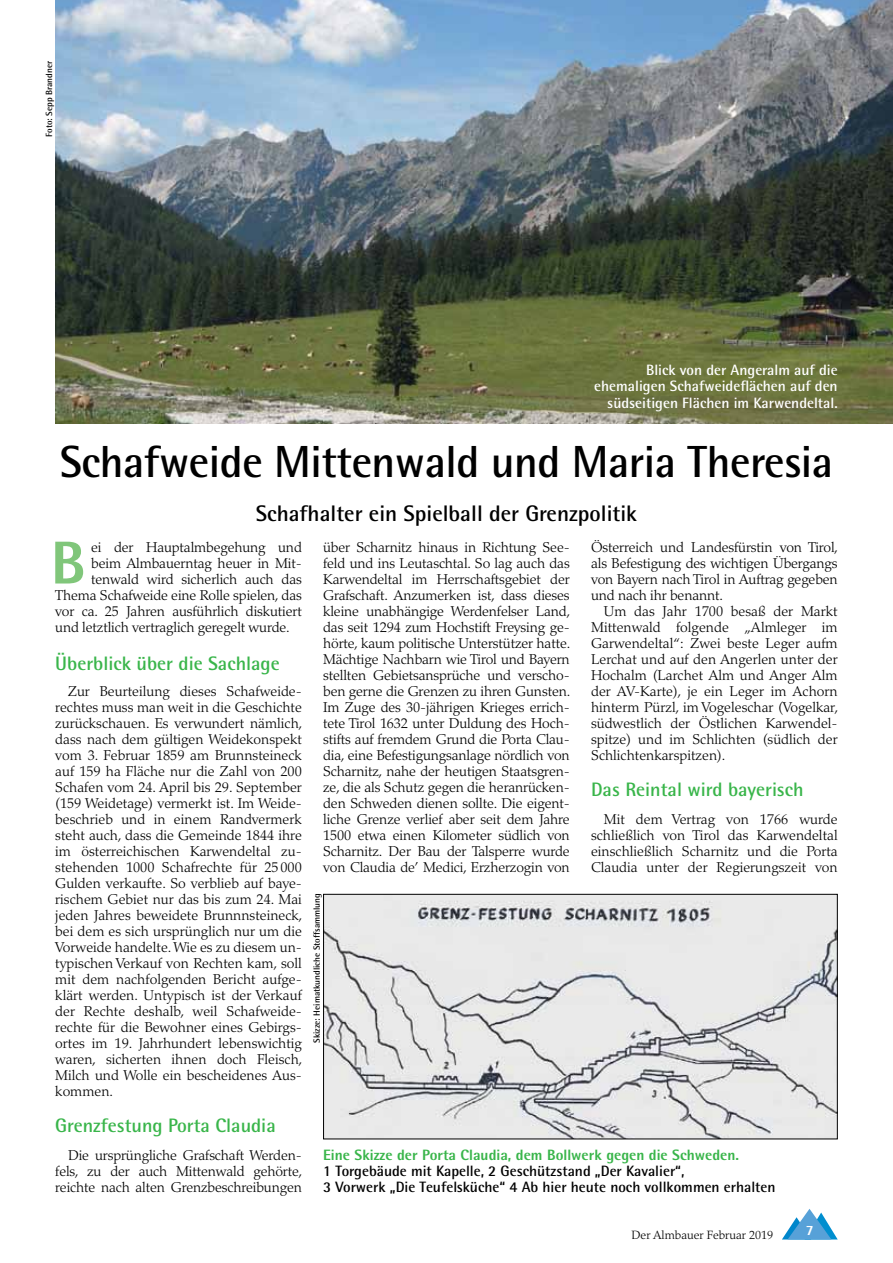
<style>
.page{position:relative;width:893px;height:1263px;background:#fff}
.page>*{position:absolute;margin:0;border:0;box-sizing:border-box;transform-origin:0 0}
.t1{font:800 60.6px "Rotis Semi Sans Std";color:#80c67a}
.t2{font:700 45px "Rotis Semi Sans Std";letter-spacing:-.01em;color:#000}
.t3{font:700 22.5px "Rotis Semi Sans Std";color:#000}
.t4{font:700 19.5px "Rotis Semi Sans Std";color:#39b54a}
.t5{font:700 15px/16px "Rotis Semi Sans Std";color:#000}
.t6{font:700 15px/16px "Rotis Semi Sans Std";color:#fff;text-align:right}
.t7{font:800 15px "Rotis Semi Sans Std";color:#39b54a}
.t8{font:300 14.25px/16px "Palatino LT Std";letter-spacing:-.01em;color:#000;text-align:justify}
.t9{font:800 14.25px "Rotis Semi Sans Std";color:#fff}
.t10{font:300 12px "Palatino LT Std";color:#000}
.t11{font:700 9px "Rotis Semi Sans Std";color:#000}
</style>
<div class="page">
<svg style="left:782px;top:1209px;width:56px;height:30px"></svg>
<img style="left:55px;top:0;width:838px;height:423px">
<img style="left:325px;top:896px;width:511px;height:241px">
<div style="left:323px;top:894px;width:515px;height:245px;border:1px solid #000"></div>
<p class="t11" style="left:43px;top:137px;width:77px;rotate:-90deg">Foto: Sepp Brandner</p>
<p class="t6" style="left:594px;top:362px;width:245px">Blick von der Angeralm auf die ehemaligen Schafweideflächen auf den südseitigen Flächen im Karwendeltal.</p>
<h2 class="t2" style="left:60px;top:434px;width:775px">Schafweide Mittenwald und Maria Theresia</h2>
<h3 class="t3" style="left:256px;top:499px;width:383px">Schafhalter ein Spielball der Grenzpolitik</h3>
<h1 class="t1" style="left:51px;top:524px;width:36px">B</h1>
<p class="t8" style="left:91px;top:539px;width:212px">ei der Hauptalmbegehung und</p>
<p class="t8" style="left:323px;top:539px;width:249px">über Scharnitz hinaus in Richtung See&shy;feld und ins Leutaschtal. So lag auch das Karwendeltal im Herrschaftsgebiet der Grafschaft. Anzumerken ist, dass dieses kleine unabhängige Werdenfelser Land, das seit 1294 zum Hochstift Freysing ge&shy;hörte, kaum politische Unterstützer hatte.<br>Mächtige Nachbarn wie Tirol und Bayern stellten Gebietsansprüche und verscho&shy;ben gerne die Grenzen zu ihren Gunsten.<br>Im Zuge des 30-jährigen Krieges errich&shy;tete Tirol 1632 unter Duldung des Hoch&shy;stifts auf fremdem Grund die Porta Clau&shy;dia, eine Befestigungsanlage nördlich von Scharnitz, nahe der heutigen Staatsgren&shy;ze, die als Schutz gegen die heranrücken&shy;den Schweden dienen sollte. Die eigent&shy;liche Grenze verlief aber seit dem Jahre 1500 etwa einen Kilometer südlich von Scharnitz. Der Bau der Talsperre wurde von Claudia de’ Medici, Erzherzogin von</p>
<p class="t8" style="left:591px;top:539px;width:249px">Österreich und Landesfürstin von Tirol, als Befestigung des wichtigen Übergangs von Bayern nach Tirol in Auftrag gegeben und nach ihr benannt.</p>
<p class="t8" style="left:91px;top:555px;width:212px">beim Almbauerntag heuer in Mit-</p>
<p class="t8" style="left:91px;top:571px;width:212px">tenwald wird sicherlich auch das</p>
<p class="t8" style="left:55px;top:587px;width:248px">Thema Schafweide eine Rolle spielen, das</p>
<p class="t8" style="left:55px;top:603px;width:248px">vor ca. 25 Jahren ausführlich diskutiert</p>
<p class="t8" style="left:55px;top:619px;width:236px">und letztlich vertraglich geregelt wurde.</p>
<h3 class="t4" style="left:55px;top:651px;width:226px">Überblick über die Sachlage</h3>
<p class="t8" style="left:55px;top:683px;width:249px;text-indent:13px">Zur Beurteilung dieses Schafweide&shy;rechtes muss man weit in die Geschichte zurückschauen. Es verwundert nämlich, dass nach dem gültigen Weidekonspekt vom 3. Februar 1859 am Brunnsteineck auf 159 ha Fläche nur die Zahl von 200<br>Schafen vom 24. April bis 29. September (159 Weidetage) vermerkt ist. Im Weide&shy;beschrieb und in einem Randvermerk steht auch, dass die Gemeinde 1844 ihre im österreichischen Karwendeltal zu&shy;stehenden 1000 Schafrechte für 25000<br>Gulden verkaufte. So verblieb auf baye&shy;rischem Gebiet nur das bis zum 24. Mai jeden Jahres beweidete Brunnnsteineck, bei dem es sich ursprünglich nur um die Vorweide handelte. Wie es zu diesem un&shy;typischen Verkauf von Rechten kam, soll mit dem nachfolgenden Bericht aufge&shy;klärt werden. Untypisch ist der Verkauf der Rechte deshalb, weil Schafweide&shy;rechte für die Bewohner eines Gebirgs&shy;ortes im 19. Jahrhundert lebenswichtig waren, sicherten ihnen doch Fleisch, Milch und Wolle ein bescheidenes Aus&shy;kommen.</p>
<h3 class="t4" style="left:55px;top:1113px;width:222px">Grenzfestung Porta Claudia</h3>
<p class="t8" style="left:55px;top:1147px;width:249px;text-indent:13px">Die ursprüngliche Grafschaft Werden&shy;fels, zu der auch Mittenwald gehörte, reichte nach alten Grenzbeschreibungen</p>
<p class="t8" style="left:591px;top:603px;width:249px;text-indent:13px">Um das Jahr 1700 besaß der Markt Mittenwald folgende „Almleger im Garwendeltal“: Zwei beste Leger aufm Lerchat und auf den Angerlen unter der Hochalm (Larchet Alm und Anger Alm der AV-Karte), je ein Leger im Achorn hinterm Pürzl, im Vogeleschar (Vogelkar, südwestlich der Östlichen Karwendel&shy;spitze) und im Schlichten (südlich der Schlichtenkarspitzen).</p>
<h3 class="t4" style="left:591px;top:777px;width:214px">Das Reintal wird bayerisch</h3>
<p class="t8" style="left:591px;top:811px;width:248px;text-indent:13px">Mit dem Vertrag von 1766 wurde schließlich von Tirol das Karwendeltal einschließlich Scharnitz und die Porta Claudia unter der Regierungszeit von</p>
<p class="t11" style="left:311px;top:1043px;width:151px;rotate:-90deg">Skizze: Heimatkundliche Stoffsammlung</p>
<p class="t7" style="left:323px;top:1145px;width:417px">Eine Skizze der Porta Claudia, dem Bollwerk gegen die Schweden.</p>
<p class="t5" style="left:323px;top:1162px;width:454px">1 Torgebäude mit Kapelle, 2 Geschützstand „Der Kavalier“,<br>3 Vorwerk „Die Teufelsküche“ 4 Ab hier heute noch vollkommen erhalten</p>
<p class="t10" style="left:631px;top:1228px;width:143px">Der Almbauer Februar 2019</p>
<p class="t9" style="left:806px;top:1221px;width:9px">7</p>
</div>
